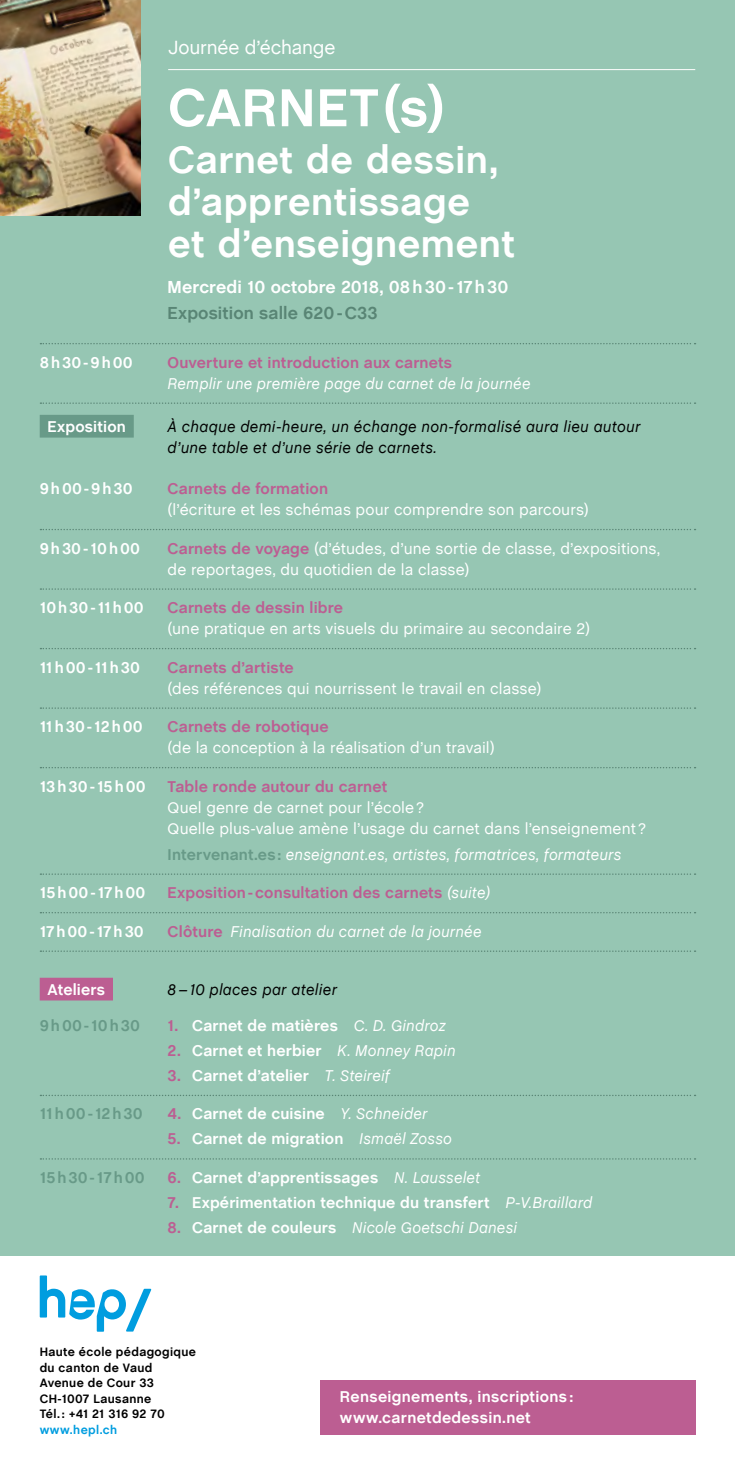
<style>
.page{position:relative;width:735px;height:1474px;background:#fff}
.page>*{position:absolute;margin:0;border:0;box-sizing:border-box;transform-origin:0 0}
.t1{font:700 54.25px "Chalet Book TT";letter-spacing:.015em;color:#fff}
.t2{font:700 38.5px/42px "Chalet Book TT";letter-spacing:.015em;color:#fff}
.t3{font:19.25px "Chalet Book TT";letter-spacing:-.01em;color:#fff}
.t4{font:700 17.5px "Chalet Book TT";letter-spacing:.005em;color:#fff}
.t5{font:700 17.5px "Chalet Book TT";letter-spacing:.005em;color:#598575}
.t6{font:15.75px/21px "Chalet Book TT";letter-spacing:.005em;color:#fff}
.t7{font:700 15.75px/21px "Chalet Book TT";letter-spacing:.01em;color:#fff}
.t8{font:italic 15.75px "Chalet Book TT";letter-spacing:.005em;color:#fff}
.t9{font:700 15.75px "Chalet Book TT";letter-spacing:.01em;color:#bc5e92}
.t10{font:italic 15.75px/21px "Chalet Book TT";letter-spacing:.015em;color:#000}
.t11{font:700 15.75px "Chalet Book TT";letter-spacing:.065em;color:#fff}
.t12{font:700 15.75px "Chalet Book TT";letter-spacing:.125em;color:#fff}
.t13{font:700 15.75px "Chalet Book TT";letter-spacing:.065em;color:#689a88}
.t14{font:700 15.75px "Chalet Book TT";letter-spacing:.125em;color:#689a88}
.t15{font:700 12.25px/15.6px "Chalet Book TT";letter-spacing:.03em;color:#000}
.t16{font:700 12.25px "Chalet Book TT";letter-spacing:.03em;color:#009ddf}
.s1{font-weight:700;color:#bc5e92}
.s2{font-weight:700;font-style:normal;color:#689a88}
.s3{font-weight:400;font-style:italic;color:#fff}
.s4{font-weight:700;font-style:normal;color:#bc5e92}
.s5{color:#bc5e92}
.s6{font-weight:400;font-style:italic}
.s7{font-weight:700;font-style:normal}
</style>
<div class="page">
<div style="left:0;top:0;width:734px;height:1255px;background:#96c6b3"></div>
<img style="left:0;top:0;width:140px;height:215px">
<svg style="left:40px;top:1275px;width:111px;height:56px"></svg>
<div style="left:320px;top:1379px;width:375px;height:55px;background:#bc5e92"></div>
<hr style="left:168px;top:69px;width:526px;height:1px;background:#fff">
<svg style="left:40px;top:343px;width:655px;height:1px"></svg>
<svg style="left:40px;top:402px;width:655px;height:2px"></svg>
<div style="left:40px;top:415px;width:94px;height:22px;background:#689a88"></div>
<svg style="left:40px;top:529px;width:655px;height:1px"></svg>
<svg style="left:40px;top:588px;width:655px;height:2px"></svg>
<svg style="left:40px;top:648px;width:655px;height:1px"></svg>
<svg style="left:40px;top:707px;width:655px;height:2px"></svg>
<svg style="left:40px;top:767px;width:655px;height:1px"></svg>
<svg style="left:40px;top:873px;width:655px;height:1px"></svg>
<svg style="left:40px;top:912px;width:655px;height:1px"></svg>
<svg style="left:40px;top:950px;width:655px;height:1px"></svg>
<div style="left:40px;top:977px;width:73px;height:23px;background:#bc5e92"></div>
<svg style="left:40px;top:1094px;width:655px;height:2px"></svg>
<svg style="left:40px;top:1158px;width:655px;height:1px"></svg>
<p class="t3" style="left:168px;top:36px;width:169px">Journée d’échange</p>
<h1 class="t1" style="left:168px;top:75px;width:277px">CARNET(s)</h1>
<h2 class="t2" style="left:168px;top:139px;width:348px">Carnet de dessin, d’apprentissage et d’enseignement</h2>
<p class="t4" style="left:167px;top:277px;width:342px">Mercredi 10 octobre 2018, 08h30- 17h30</p>
<p class="t5" style="left:167px;top:303px;width:211px">Exposition salle 620-C33</p>
<p class="t12" style="left:40px;top:353px;width:94px">8h30-9h00</p>
<p class="t9" style="left:167px;top:353px;width:286px">Ouverture et introduction aux carnets</p>
<p class="t8" style="left:167px;top:374px;width:364px">Remplir une première page du carnet de la journée</p>
<p class="t7" style="left:48px;top:416px;width:80px">Exposition</p>
<p class="t10" style="left:167px;top:416px;width:474px">À chaque demi-heure, un échange non-formalisé aura lieu autour d’une table et d’une série de carnets.</p>
<p class="t12" style="left:40px;top:479px;width:94px">9h00-9h30</p>
<p class="t9" style="left:167px;top:479px;width:162px">Carnets de formation</p>
<p class="t6" style="left:167px;top:499px;width:422px">(l’écriture et les schémas pour comprendre son parcours)</p>
<p class="t12" style="left:40px;top:539px;width:102px">9h30-10h00</p>
<p class="t6" style="left:167px;top:537px;width:494px"><span class="s1">Carnets de voyage</span> (d’études, d’une sortie de classe, d’expositions, de reportages, du quotidien de la classe)</p>
<p class="t11" style="left:40px;top:598px;width:105px">10h30-11h00</p>
<p class="t9" style="left:167px;top:598px;width:177px">Carnets de dessin libre</p>
<p class="t6" style="left:167px;top:618px;width:423px">(une pratique en arts visuels du primaire au secondaire 2)</p>
<p class="t11" style="left:40px;top:658px;width:102px">11h00-11h30</p>
<p class="t9" style="left:167px;top:658px;width:128px">Carnets d’artiste</p>
<p class="t6" style="left:167px;top:677px;width:375px">(des références qui nourrissent le travail en classe)</p>
<p class="t11" style="left:40px;top:717px;width:104px">11h30-12h00</p>
<p class="t9" style="left:167px;top:717px;width:162px">Carnets de robotique</p>
<p class="t6" style="left:167px;top:737px;width:328px">(de la conception à la réalisation d’un travail)</p>
<p class="t11" style="left:40px;top:777px;width:107px">13h30-15h00</p>
<p class="t9" style="left:167px;top:777px;width:221px">Table ronde autour du carnet</p>
<p class="t6" style="left:167px;top:796px;width:479px">Quel genre de carnet pour l’école?<br>Quelle plus-value amène l’usage du carnet dans l’enseignement?</p>
<p class="t8" style="left:167px;top:845px;width:455px"><span class="s2">Intervenant.es:</span> enseignant.es, artistes, formatrices, formateurs</p>
<p class="t11" style="left:40px;top:883px;width:107px">15h00-17h00</p>
<p class="t9" style="left:167px;top:883px;width:324px">Exposition-consultation des carnets <span class="s3">(suite)</span></p>
<p class="t11" style="left:40px;top:922px;width:106px">17h00-17h30</p>
<p class="t8" style="left:167px;top:922px;width:315px"><span class="s4">Clôture</span> Finalisation du carnet de la journée</p>
<p class="t7" style="left:48px;top:979px;width:59px">Ateliers</p>
<p class="t10" style="left:167px;top:979px;width:171px">8–10 places par atelier</p>
<p class="t14" style="left:40px;top:1016px;width:102px">9h00-10h30</p>
<p class="t7" style="left:167px;top:1015px;width:279px"><span class="s5">1.</span> Carnet de matières <span class="s6">C. D. Gindroz</span></p>
<p class="t7" style="left:167px;top:1040px;width:289px"><span class="s5">2.</span> Carnet et herbier <span class="s6">K. Monney Rapin</span></p>
<p class="t7" style="left:167px;top:1064px;width:224px"><span class="s5">3.</span> Carnet d’atelier <span class="s6">T. Steireif</span></p>
<p class="t13" style="left:40px;top:1104px;width:104px">11h00-12h30</p>
<p class="t7" style="left:167px;top:1103px;width:261px"><span class="s5">4.</span> Carnet de cuisine <span class="s6">Y. Schneider</span></p>
<p class="t7" style="left:167px;top:1128px;width:286px"><span class="s5">5.</span> Carnet de migration <span class="s6">Ismaël Zosso</span></p>
<p class="t13" style="left:40px;top:1168px;width:106px">15h30-17h00</p>
<p class="t7" style="left:167px;top:1166px;width:314px"><span class="s5">6.</span> Carnet d’apprentissages <span class="s6">N. Lausselet</span></p>
<p class="t7" style="left:167px;top:1191px;width:426px"><span class="s5">7.</span> Expérimentation technique du transfert <span class="s6">P-V.Braillard</span></p>
<p class="t8" style="left:167px;top:1218px;width:351px"><span class="s4">8.</span> <span class="s7">Carnet de couleurs</span> Nicole Goetschi Danesi</p>
<p class="t15" style="left:40px;top:1343px;width:158px">Haute école pédagogique du canton de Vaud<br>Avenue de Cour 33<br>CH-1007 Lausanne<br>Tél. : +41 21 316 92 70</p>
<p class="t16" style="left:40px;top:1422px;width:79px">www.hepl.ch</p>
<p class="t7" style="left:340px;top:1386px;width:235px">Renseignements, inscriptions : www.carnetdedessin.net</p>
</div>
